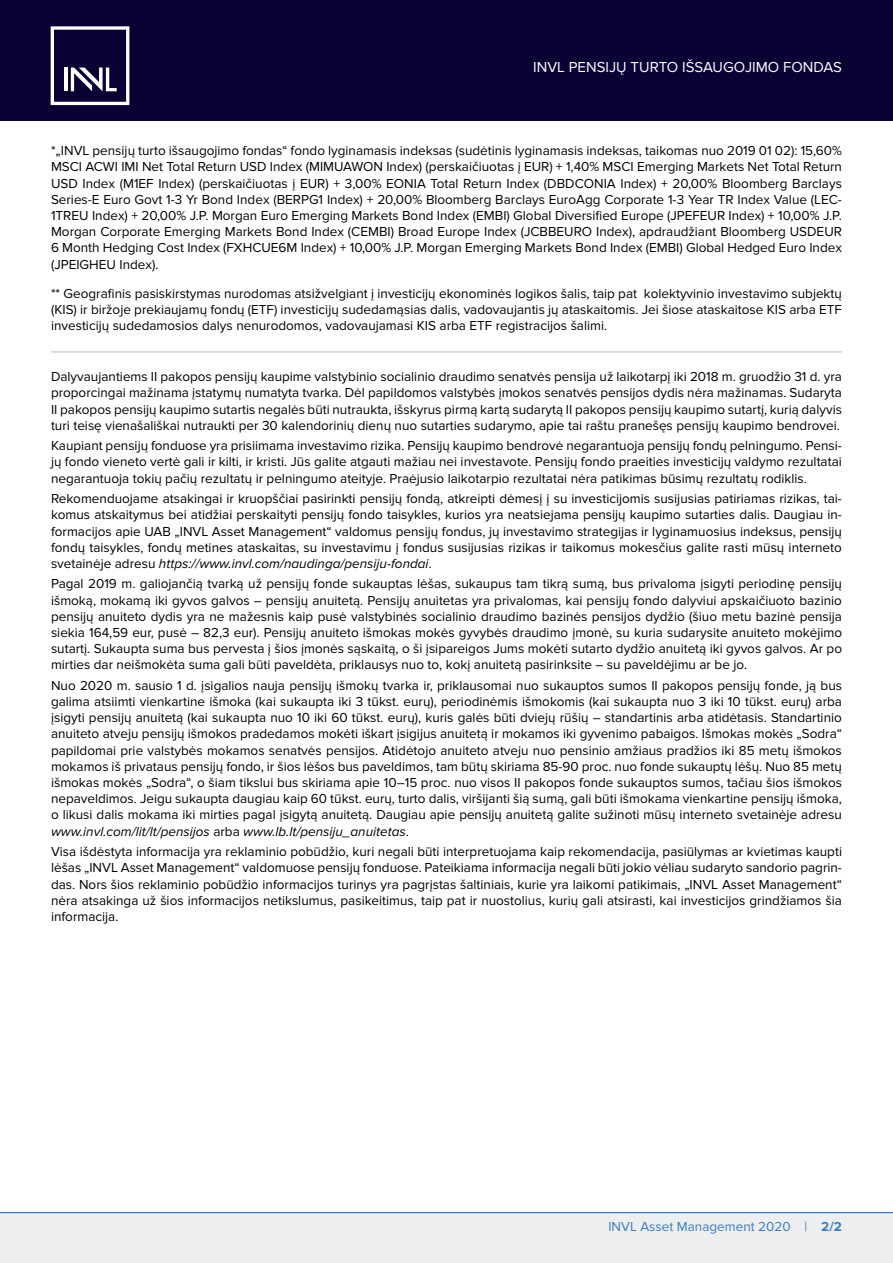
<style>
.page{position:relative;width:893px;height:1263px;background:#fff}
.page>*{position:absolute;margin:0;border:0;box-sizing:border-box;transform-origin:0 0}
.t1{font:15px "Proxima Nova";color:#fff}
.textas_justify{font:13.5px/16.2px "Proxima Nova";color:#000;text-align:justify}
.t2{font:13.5px "Proxima Nova";color:#3b7fc2}
.s1{font-style:italic}
.s2{font-weight:700}
</style>
<div class="page">
<div style="left:0;top:0;width:893px;height:120px;background:#090034"></div>
<div style="left:0;top:1212px;width:893px;height:51px;background:#eceeef"></div>
<hr style="left:0;top:1212px;width:893px;height:1px;background:#3b7fc2">
<svg style="left:51px;top:26px;width:78px;height:79px"></svg>
<hr style="left:51px;top:352px;width:791px;height:1px;background:#b6b7bb">
<p class="t1" style="left:533px;top:58px;width:310px">INVL PENSIJŲ TURTO IŠSAUGOJIMO FONDAS</p>
<p class="textas_justify" style="left:51px;top:143px;width:792px">*„INVL pensijų turto išsaugojimo fondas“ fondo lyginamasis indeksas (sudėtinis lyginamasis indeksas, taikomas nuo 2019 01 02): 15,60% MSCI ACWI IMI Net Total Return USD Index (MIMUAWON Index) (perskaičiuotas į EUR) + 1,40% MSCI Emerging Markets Net Total Return USD Index (M1EF Index) (perskaičiuotas į EUR) + 3,00% EONIA Total Return Index (DBDCONIA Index) + 20,00% Bloomberg Barclays Series-E Euro Govt 1-3 Yr Bond Index (BERPG1 Index) + 20,00% Bloomberg Barclays EuroAgg Corporate 1-3 Year TR Index Value (LEC-1TREU Index) + 20,00% J.P. Morgan Euro Emerging Markets Bond Index (EMBI) Global Diversified Europe (JPEFEUR Index) + 10,00% J.P.<br>Morgan Corporate Emerging Markets Bond Index (CEMBI) Broad Europe Index (JCBBEURO Index), apdraudžiant Bloomberg USDEUR 6 Month Hedging Cost Index (FXHCUE6M Index) + 10,00% J.P. Morgan Emerging Markets Bond Index (EMBI) Global Hedged Euro Index (JPEIGHEU Index).</p>
<p class="textas_justify" style="left:51px;top:285px;width:792px">** Geografinis pasiskirstymas nurodomas atsižvelgiant į investicijų ekonominės logikos šalis, taip pat kolektyvinio investavimo subjektų (KIS) ir biržoje prekiaujamų fondų (ETF) investicijų sudedamąsias dalis, vadovaujantis jų ataskaitomis. Jei šiose ataskaitose KIS arba ETF investicijų sudedamosios dalys nenurodomos, vadovaujamasi KIS arba ETF registracijos šalimi.</p>
<p class="textas_justify" style="left:51px;top:369px;width:792px">Dalyvaujantiems II pakopos pensijų kaupime valstybinio socialinio draudimo senatvės pensija už laikotarpį iki 2018 m. gruodžio 31 d. yra proporcingai mažinama įstatymų numatyta tvarka. Dėl papildomos valstybės įmokos senatvės pensijos dydis nėra mažinamas. Sudaryta II pakopos pensijų kaupimo sutartis negalės būti nutraukta, išskyrus pirmą kartą sudarytą II pakopos pensijų kaupimo sutartį, kurią dalyvis turi teisę vienašališkai nutraukti per 30 kalendorinių dienų nuo sutarties sudarymo, apie tai raštu pranešęs pensijų kaupimo bendrovei.</p>
<p class="textas_justify" style="left:51px;top:438px;width:792px">Kaupiant pensijų fonduose yra prisiimama investavimo rizika. Pensijų kaupimo bendrovė negarantuoja pensijų fondų pelningumo. Pensi&shy;jų fondo vieneto vertė gali ir kilti, ir kristi. Jūs galite atgauti mažiau nei investavote. Pensijų fondo praeities investicijų valdymo rezultatai negarantuoja tokių pačių rezultatų ir pelningumo ateityje. Praėjusio laikotarpio rezultatai nėra patikimas būsimų rezultatų rodiklis.</p>
<p class="textas_justify" style="left:51px;top:491px;width:792px">Rekomenduojame atsakingai ir kruopščiai pasirinkti pensijų fondą, atkreipti dėmesį į su investicijomis susijusias patiriamas rizikas, tai&shy;komus atskaitymus bei atidžiai perskaityti pensijų fondo taisykles, kurios yra neatsiejama pensijų kaupimo sutarties dalis. Daugiau in&shy;formacijos apie UAB „INVL Asset Management“ valdomus pensijų fondus, jų investavimo strategijas ir lyginamuosius indeksus, pensijų fondų taisykles, fondų metines ataskaitas, su investavimu į fondus susijusias rizikas ir taikomus mokesčius galite rasti mūsų interneto svetainėje adresu <span class="s1">https://www.invl.com/naudinga/pensiju-fondai</span>.</p>
<p class="textas_justify" style="left:51px;top:576px;width:792px">Pagal 2019 m. galiojančią tvarką už pensijų fonde sukauptas lėšas, sukaupus tam tikrą sumą, bus privaloma įsigyti periodinę pensijų išmoką, mokamą iki gyvos galvos – pensijų anuitetą. Pensijų anuitetas yra privalomas, kai pensijų fondo dalyviui apskaičiuoto bazinio pensijų anuiteto dydis yra ne mažesnis kaip pusė valstybinės socialinio draudimo bazinės pensijos dydžio (šiuo metu bazinė pensija siekia 164,59 eur, pusė – 82,3 eur). Pensijų anuiteto išmokas mokės gyvybės draudimo įmonė, su kuria sudarysite anuiteto mokėjimo sutartį. Sukaupta suma bus pervesta į šios įmonės sąskaitą, o ši įsipareigos Jums mokėti sutarto dydžio anuitetą iki gyvos galvos. Ar po mirties dar neišmokėta suma gali būti paveldėta, priklausys nuo to, kokį anuitetą pasirinksite – su paveldėjimu ar be jo.</p>
<p class="textas_justify" style="left:51px;top:677px;width:792px">Nuo 2020 m. sausio 1 d. įsigalios nauja pensijų išmokų tvarka ir, priklausomai nuo sukauptos sumos II pakopos pensijų fonde, ją bus galima atsiimti vienkartine išmoka (kai sukaupta iki 3 tūkst. eurų), periodinėmis išmokomis (kai sukaupta nuo 3 iki 10 tūkst. eurų) arba įsigyti pensijų anuitetą (kai sukaupta nuo 10 iki 60 tūkst. eurų), kuris galės būti dviejų rūšių – standartinis arba atidėtasis. Standartinio anuiteto atveju pensijų išmokos pradedamos mokėti iškart įsigijus anuitetą ir mokamos iki gyvenimo pabaigos. Išmokas mokės „Sodra“ papildomai prie valstybės mokamos senatvės pensijos. Atidėtojo anuiteto atveju nuo pensinio amžiaus pradžios iki 85 metų išmokos mokamos iš privataus pensijų fondo, ir šios lėšos bus paveldimos, tam būtų skiriama 85-90 proc. nuo fonde sukauptų lėšų. Nuo 85 metų išmokas mokės „Sodra“, o šiam tikslui bus skiriama apie 10–15 proc. nuo visos II pakopos fonde sukauptos sumos, tačiau šios išmokos nepaveldimos. Jeigu sukaupta daugiau kaip 60 tūkst. eurų, turto dalis, viršijanti šią sumą, gali būti išmokama vienkartine pensijų išmoka, o likusi dalis mokama iki mirties pagal įsigytą anuitetą. Daugiau apie pensijų anuitetą galite sužinoti mūsų interneto svetainėje adresu <span class="s1">www.invl.com/lit/lt/pensijos</span> arba <span class="s1">www.lb.lt/pensiju_anuitetas</span>.</p>
<p class="textas_justify" style="left:51px;top:844px;width:792px">Visa išdėstyta informacija yra reklaminio pobūdžio, kuri negali būti interpretuojama kaip rekomendacija, pasiūlymas ar kvietimas kaupti lėšas „INVL Asset Management“ valdomuose pensijų fonduose. Pateikiama informacija negali būti jokio vėliau sudaryto sandorio pagrin&shy;das. Nors šios reklaminio pobūdžio informacijos turinys yra pagrįstas šaltiniais, kurie yra laikomi patikimais, „INVL Asset Management“ nėra atsakinga už šios informacijos netikslumus, pasikeitimus, taip pat ir nuostolius, kurių gali atsirasti, kai investicijos grindžiamos šia informacija.</p>
<p class="t2" style="left:608px;top:1219px;width:235px">INVL Asset Management 2020 | <span class="s2">2/2</span></p>
</div>
